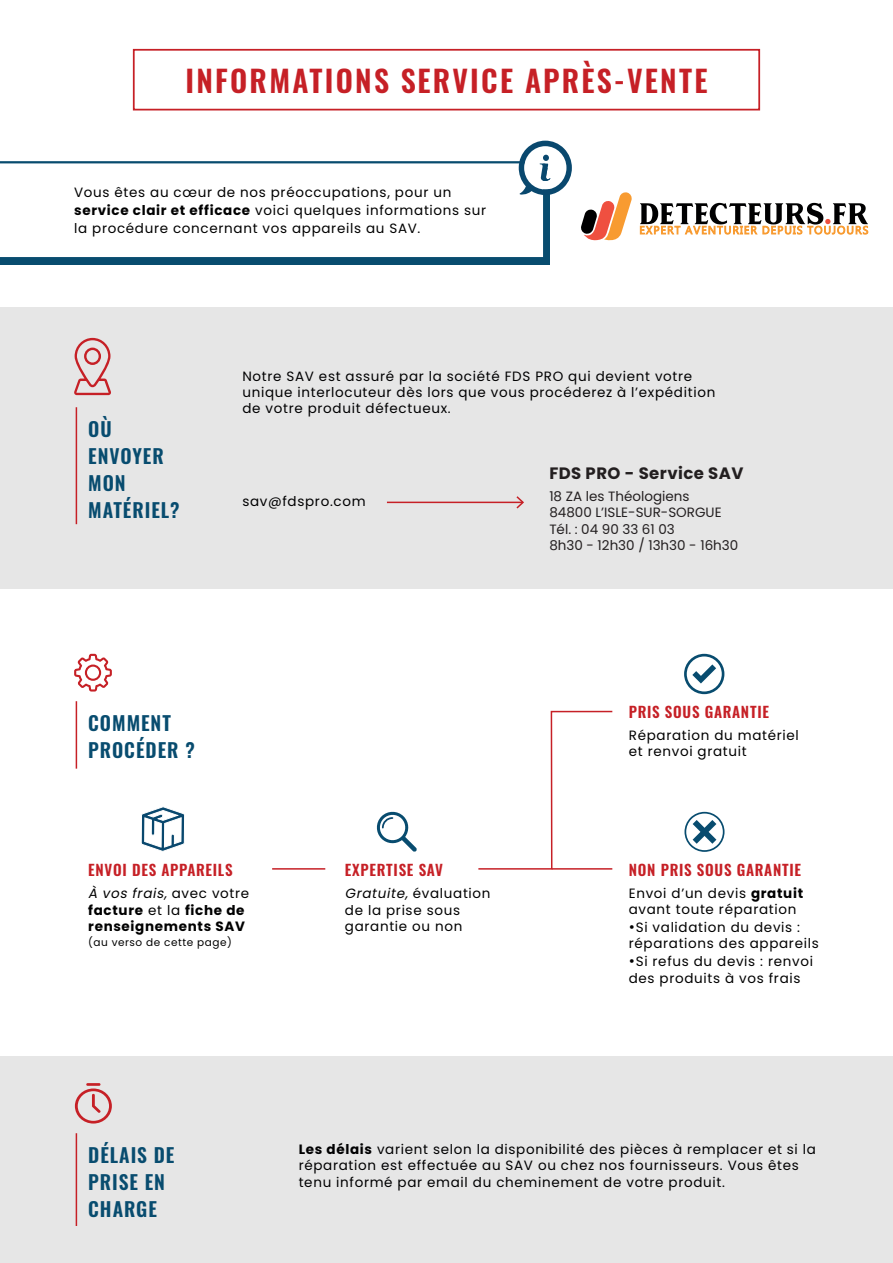
<style>
.page{position:relative;width:893px;height:1263px;background:#fff}
.page>*{position:absolute;margin:0;border:0;box-sizing:border-box;transform-origin:0 0}
.t1{font:29.85px "Oswald";letter-spacing:.075em;color:#c62026}
.t2{font:19.5px/27px "Oswald";letter-spacing:.05em;color:#084c6f}
.t3{font:700 16.5px "Poppins";letter-spacing:.025em;color:#231f20}
.t4{font:15px "Oswald";letter-spacing:.05em;color:#c62026}
.t5{font:13.5px/16.2px "Poppins";letter-spacing:.05em;color:#000001}
.t6{font:13.5px/16.2px "Poppins";color:#231f20}
.t7{font:700 13.5px/16.2px "Poppins";letter-spacing:.05em;color:#000001}
.t8{font:10.5px "Poppins";letter-spacing:.05em;color:#000001}
.s1{font-weight:700}
.s2{font-weight:400;font-style:italic}
.s3{font-weight:400}
.s4{font-style:italic}
.s5{font-size:15px}
</style>
<div class="page">
<div style="left:0;top:1057px;width:893px;height:206px;background:#e6e6e6"></div>
<div style="left:0;top:307px;width:893px;height:282px;background:#e6e6e6"></div>
<div style="left:0;top:168px;width:549px;height:97px;background:#084c6f"></div>
<div style="left:133px;top:49px;width:627px;height:61px;border:2px solid #c62026"></div>
<div style="left:0;top:161px;width:544px;height:97px;background:#fff"></div>
<svg style="left:74px;top:338px;width:37px;height:57px"></svg>
<svg style="left:519px;top:141px;width:53px;height:57px"></svg>
<hr style="left:76px;top:407px;width:1px;height:117px;background:#c62026">
<hr style="left:387px;top:502px;width:136px;height:1px;background:#c62026">
<svg style="left:515px;top:496px;width:9px;height:13px"></svg>
<hr style="left:76px;top:701px;width:1px;height:68px;background:#c62026">
<hr style="left:76px;top:1133px;width:1px;height:93px;background:#c62026">
<svg style="left:75px;top:1083px;width:37px;height:40px"></svg>
<svg style="left:74px;top:654px;width:38px;height:37px"></svg>
<svg style="left:141px;top:806px;width:44px;height:46px"></svg>
<hr style="left:272px;top:868px;width:53px;height:2px;background:#c62026">
<svg style="left:478px;top:710px;width:135px;height:160px"></svg>
<svg style="left:376px;top:811px;width:41px;height:41px"></svg>
<svg style="left:684px;top:654px;width:40px;height:40px"></svg>
<svg style="left:684px;top:812px;width:40px;height:40px"></svg>
<hr style="left:552px;top:868px;width:60px;height:2px;background:#c62026">
<svg style="left:640px;top:203px;width:228px;height:32px"></svg>
<svg style="left:581px;top:192px;width:51px;height:49px"></svg>
<h1 class="t1" style="left:186px;top:54px;width:523px">INFORMATIONS SERVICE APRÈS-VENTE</h1>
<p class="t5" style="left:74px;top:184px;width:414px;line-height:18px">Vous êtes au cœur de nos préoccupations, pour un <span class="s1">service clair et efficace</span> voici quelques informations sur la procédure concernant vos appareils au SAV.</p>
<h2 class="t2" style="left:88px;top:414px;width:93px">OÙ<br>ENVOYER<br>MON<br>MATÉRIEL?</h2>
<p class="t5" style="left:242px;top:368px;width:474px">Notre SAV est assuré par la société FDS PRO qui devient votre unique interlocuteur dès lors que vous procéderez à l’expédition de votre produit défectueux.</p>
<p class="t5" style="left:242px;top:494px;width:125px">sav@fdspro.com</p>
<p class="t3" style="left:549px;top:463px;width:196px">FDS PRO - Service SAV</p>
<p class="t6" style="left:549px;top:488px;width:190px">18 ZA les Théologiens<br>84800 L’ISLE-SUR-SORGUE<br>Tél. : 04 90 33 61 03<br>8h30 - 12h30 / 13h30 - 16h30</p>
<h2 class="t2" style="left:88px;top:708px;width:108px">COMMENT<br>PROCÉDER ?</h2>
<p class="t4" style="left:629px;top:698px;width:142px">PRIS SOUS GARANTIE</p>
<p class="t5" style="left:629px;top:727px;width:172px">Réparation du matériel et renvoi gratuit</p>
<p class="t4" style="left:88px;top:856px;width:146px">ENVOI DES APPAREILS</p>
<p class="t7" style="left:88px;top:885px;width:163px"><span class="s2">À vos frais,</span> <span class="s3">avec votre </span>facture <span class="s3">et la</span> fiche de renseignements SAV</p>
<p class="t8" style="left:88px;top:936px;width:145px">(au verso de cette page)</p>
<p class="t4" style="left:345px;top:856px;width:100px">EXPERTISE SAV</p>
<p class="t5" style="left:345px;top:885px;width:147px"><span class="s4">Gratuite,</span> évaluation de la prise sous garantie ou non</p>
<p class="t4" style="left:629px;top:856px;width:174px">NON PRIS SOUS GARANTIE</p>
<p class="t5" style="left:629px;top:885px;width:176px">Envoi d’un devis <span class="s1">gratuit </span>avant toute réparation</p>
<p class="t5" style="left:629px;top:919px;width:191px"><span class="s5">•</span>Si validation du devis : réparations des appareils</p>
<p class="t5" style="left:629px;top:954px;width:186px"><span class="s5">•</span>Si refus du devis : renvoi des produits à vos frais</p>
<h2 class="t2" style="left:88px;top:1140px;width:88px">DÉLAIS DE<br>PRISE EN<br>CHARGE</h2>
<p class="t5" style="left:299px;top:1141px;width:519px"><span class="s1">Les délais</span> varient selon la disponibilité des pièces à remplacer et si la réparation est effectuée au SAV ou chez nos fournisseurs. Vous êtes tenu informé par email du cheminement de votre produit.</p>
</div>
